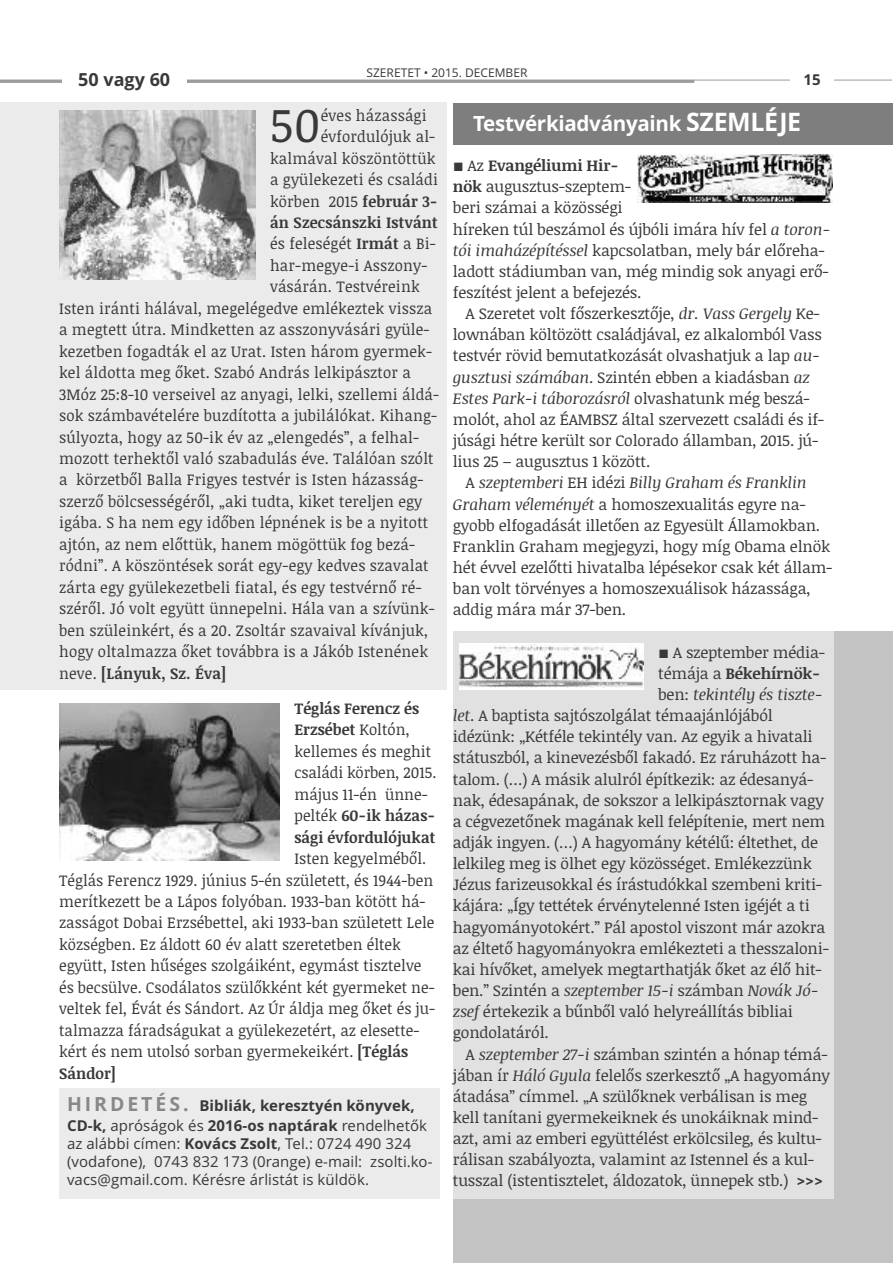
<style>
.page{position:relative;width:893px;height:1263px;background:#fff}
.page>*{position:absolute;margin:0;border:0;box-sizing:border-box;transform-origin:0 0}
.t1{font:48.15px "Noticia Text";color:#39383a;scale:.95 1}
.t2{font:700 21px "Open Sans";letter-spacing:-.015em;color:#fff}
.t3{font:700 18px "Open Sans";color:#39383a}
.t4{font:15.75px/21.1px "Noticia Text";letter-spacing:-.01em;color:#39383a}
.t5{font:15.75px "Noticia Text";letter-spacing:.015em;color:#39383a;scale:.95 1}
.t6{font:15.75px/21.5px "Noticia Text";letter-spacing:-.01em;color:#39383a;scale:.95 1}
.t7{font:italic 15.75px "Noticia Text";letter-spacing:-.01em;color:#39383a}
.t8{font:700 15.75px "Noticia Text";letter-spacing:.015em;color:#39383a;scale:.95 1}
.t9{font:700 15.75px "Noticia Text";letter-spacing:-.01em;color:#39383a}
.t10{font:15px/18.1px "Open Sans";letter-spacing:.005em;color:#39383a}
.t11{font:700 15px/20.1px "Open Sans";letter-spacing:.005em;color:#39383a}
.t12{font:12px "Open Sans";color:#39383a}
.s1{font-weight:700}
.s2{font-weight:400}
.s3{font-size:19.5px;color:#888889}
.s4{font-size:25.5px}
.s5{font-style:italic}
.s6{font-style:normal}
</style>
<div class="page">
<div style="left:0;top:102px;width:446px;height:587px;background:#ebebeb"></div>
<hr style="left:0;top:370px;width:1px;height:319px;background:#e1e1e1">
<div style="left:453px;top:631px;width:440px;height:632px;background:#c3c3c4"></div>
<hr style="left:0;top:80px;width:694px;height:3px;background:#9c9c9c">
<hr style="left:0;top:80px;width:892px;height:1px;background:#9c9c9c">
<div style="left:62px;top:64px;width:124px;height:35px;background:#fff"></div>
<div style="left:790px;top:64px;width:44px;height:35px;background:#fff"></div>
<div style="left:453px;top:631px;width:380px;height:568px;background:#e1e1e1"></div>
<div style="left:453px;top:104px;width:440px;height:41px;background:#7e7e7f"></div>
<div style="left:60px;top:1088px;width:380px;height:111px;background:#ebebeb"></div>
<img style="left:59px;top:704px;width:220px;height:156px">
<img style="left:60px;top:110px;width:195px;height:170px">
<img style="left:638px;top:154px;width:194px;height:49px">
<div style="left:459px;top:643px;width:184px;height:46px;background:#fff"></div>
<img style="left:459px;top:645px;width:184px;height:43px">
<p class="t12" style="left:366px;top:66px;width:163px">SZERETET • 2015. DECEMBER</p>
<p class="t3" style="left:78px;top:69px;width:93px">50 vagy 60</p>
<p class="t11" style="left:804px;top:70px;width:19px">15</p>
<h1 class="t1" style="left:270px;top:97px;width:54px">50</h1>
<p class="t5" style="left:321px;top:106px;width:113px">éves házassági</p>
<p class="t5" style="left:321px;top:128px;width:122px">évfordulójuk al-</p>
<p class="t5" style="left:270px;top:149px;width:176px">kalmával köszöntöttük</p>
<p class="t5" style="left:270px;top:170px;width:178px">a gyülekezeti és családi</p>
<p class="t5" style="left:270px;top:192px;width:178px">körben 2015 <span class="s1">február 3-</span></p>
<p class="t8" style="left:270px;top:213px;width:178px">án Szecsánszki Istvánt</p>
<p class="t5" style="left:270px;top:235px;width:176px">és feleségét <span class="s1">Irmát</span> a Bi-</p>
<p class="t5" style="left:270px;top:256px;width:167px">har-megye-i Asszony-</p>
<p class="t5" style="left:270px;top:278px;width:159px">vásárán. Testvéreink</p>
<p class="t5" style="left:59px;top:299px;width:394px">Isten iránti hálával, megelégedve emlékeztek vissza</p>
<p class="t5" style="left:59px;top:321px;width:391px">a megtett útra. Mindketten az asszonyvásári gyüle-</p>
<p class="t5" style="left:59px;top:342px;width:394px">kezetben fogadták el az Urat. Isten három gyermek-</p>
<p class="t5" style="left:59px;top:364px;width:372px">kel áldotta meg őket. Szabó András lelkipásztor a</p>
<p class="t5" style="left:59px;top:385px;width:401px">3Móz 25:8-10 verseivel az anyagi, lelki, szellemi áldá-</p>
<p class="t5" style="left:59px;top:406px;width:399px">sok számbavételére buzdította a jubilálókat. Kihang-</p>
<p class="t5" style="left:59px;top:428px;width:380px">súlyozta, hogy az 50-ik év az „elengedés”, a felhal-</p>
<p class="t5" style="left:59px;top:449px;width:396px">mozott terhektől való szabadulás éve. Találóan szólt</p>
<p class="t5" style="left:59px;top:471px;width:385px">a körzetből Balla Frigyes testvér is Isten házasság-</p>
<p class="t5" style="left:59px;top:492px;width:384px">szerző bölcsességéről, „aki tudta, kiket tereljen egy</p>
<p class="t5" style="left:59px;top:514px;width:390px">igába. S ha nem egy időben lépnének is be a nyitott</p>
<p class="t5" style="left:59px;top:535px;width:376px">ajtón, az nem előttük, hanem mögöttük fog bezá-</p>
<p class="t5" style="left:59px;top:557px;width:391px">ródni”. A köszöntések sorát egy-egy kedves szavalat</p>
<p class="t5" style="left:59px;top:578px;width:383px">zárta egy gyülekezetbeli fiatal, és egy testvérnő ré-</p>
<p class="t5" style="left:59px;top:599px;width:397px">széről. Jó volt együtt ünnepelni. Hála van a szívünk-</p>
<p class="t5" style="left:59px;top:621px;width:390px">ben szüleinkért, és a 20. Zsoltár szavaival kívánjuk,</p>
<p class="t5" style="left:59px;top:642px;width:390px">hogy oltalmazza őket továbbra is a Jákób Istenének</p>
<p class="t8" style="left:59px;top:664px;width:177px"><span class="s2">neve.</span> [Lányuk, Sz. Éva]</p>
<p class="t6" style="left:294px;top:698px;width:151px"><span class="s1">Téglás Ferencz és<br>Erzsébet</span> Koltón, kellemes és meghit családi körben, 2015. május 11-én ünne&shy;pelték <span class="s1">60-ik házas&shy;sági évfordulójukat</span></p>
<p class="t6" style="left:59px;top:848px;width:397px;text-indent:235px">Isten kegyelméből.<br>Téglás Ferencz 1929. június 5-én született, és 1944-ben merítkezett be a Lápos folyóban. 1933-ban kötött há&shy;zasságot Dobai Erzsébettel, aki 1933-ban született Lele községben. Ez áldott 60 év alatt szeretetben éltek együtt, Isten hűséges szolgáiként, egymást tisztelve és becsülve. Csodálatos szülőkként két gyermeket ne&shy;veltek fel, Évát és Sándort. Az Úr áldja meg őket és ju&shy;talmazza fáradságukat a gyülekezetért, az elesette&shy;kért és nem utolsó sorban gyermekeikért. <span class="s1">[Téglás Sándor]</span></p>
<p class="t11" style="left:67px;top:1096px;width:362px"><span class="s3">hIR D e t é s .</span> Bibliák, keresztyén könyvek,<br>CD-k, <span class="s2">apróságok és</span> 2016-os naptárak <span class="s2">rendelhetők</span></p>
<p class="t10" style="left:67px;top:1135px;width:367px">az alábbi címen: <span class="s1">kovács zsolt</span>, Tel.: 0724 490 324 (vodafone), 0743 832 173 (0range) e-mail: zsolti.ko&shy;vacs@gmail.com. Kérésre árlistát is küldök.</p>
<h2 class="t2" style="left:473px;top:111px;width:330px">testvérkiadványaink <span class="s4">szeMléJe</span></h2>
<p class="t4" style="left:453px;top:155px;width:379px">■ Az <span class="s1">Evangéliumi Hir-<br>nök</span> augusztus-szeptem-<br>beri számai a közösségi<br>híreken túl beszámol és újbóli imára hív fel <span class="s5">a toron&shy;tói imaházépítéssel</span> kapcsolatban, mely bár előreha&shy;ladott stádiumban van, még mindig sok anyagi erő&shy;feszítést jelent a befejezés.</p>
<p class="t4" style="left:453px;top:303px;width:373px;text-indent:13px">A Szeretet volt főszerkesztője, <span class="s5">dr. Vass Gergely</span> Ke&shy;lownában költözött családjával, ez alkalomból Vass testvér rövid bemutatkozását olvashatjuk a lap <span class="s5">au&shy;gusztusi számában</span>. Szintén ebben a kiadásban <span class="s5">az Estes Park-i táborozásról</span> olvashatunk még beszá&shy;molót, ahol az ÉAMBSZ által szervezett családi és if&shy;júsági hétre került sor Colorado államban, 2015. jú&shy;lius 25 – augusztus 1 között.</p>
<p class="t4" style="left:453px;top:472px;width:381px;text-indent:13px">A <span class="s5">szeptemberi</span> EH idézi <span class="s5">Billy Graham és Franklin Graham véleményét</span> a homoszexualitás egyre na&shy;gyobb elfogadását illetően az Egyesült Államokban.<br>Franklin Graham megjegyzi, hogy míg Obama elnök hét évvel ezelőtti hivatalba lépésekor csak két állam&shy;ban volt törvényes a homoszexuálisok házassága, addig mára már 37-ben.</p>
<p class="t4" style="left:658px;top:642px;width:168px">■ A szeptember média-</p>
<p class="t9" style="left:658px;top:664px;width:164px"><span class="s2">témája a</span> Békehírnök-</p>
<p class="t7" style="left:658px;top:685px;width:166px"><span class="s6">ben:</span> tekintély és tiszte-</p>
<p class="t4" style="left:453px;top:705px;width:321px"><span class="s5">let</span>. A baptista sajtószolgálat témaajánlójából</p>
<p class="t4" style="left:453px;top:726px;width:361px">idézünk: „Kétféle tekintély van. Az egyik a hivatali</p>
<p class="t4" style="left:453px;top:747px;width:375px">státuszból, a kinevezésből fakadó. Ez ráruházott ha-</p>
<p class="t4" style="left:453px;top:768px;width:362px">talom. (…) A másik alulról építkezik: az édesanyá-</p>
<p class="t4" style="left:453px;top:790px;width:373px">nak, édesapának, de sokszor a lelkipásztornak vagy</p>
<p class="t4" style="left:453px;top:811px;width:374px">a cégvezetőnek magának kell felépítenie, mert nem</p>
<p class="t4" style="left:453px;top:832px;width:367px">adják ingyen. (…) A hagyomány kétélű: éltethet, de</p>
<p class="t4" style="left:453px;top:853px;width:360px">lelkileg meg is ölhet egy közösséget. Emlékezzünk</p>
<p class="t4" style="left:453px;top:874px;width:371px">Jézus farizeusokkal és írástudókkal szembeni kriti-</p>
<p class="t4" style="left:453px;top:895px;width:358px">kájára: „Így tettétek érvénytelenné Isten igéjét a ti</p>
<p class="t4" style="left:453px;top:916px;width:374px">hagyományotokért.” Pál apostol viszont már azokra</p>
<p class="t4" style="left:453px;top:938px;width:377px">az éltető hagyományokra emlékezteti a thesszaloni-</p>
<p class="t4" style="left:453px;top:959px;width:370px">kai hívőket, amelyek megtarthatják őket az élő hit-</p>
<p class="t7" style="left:453px;top:981px;width:367px"><span class="s6">ben.” Szintén a</span> szeptember 15-i <span class="s6">számban</span> Novák Jó-</p>
<p class="t4" style="left:453px;top:1001px;width:341px"><span class="s5">zsef</span> értekezik a bűnből való helyreállítás bibliai</p>
<p class="t4" style="left:453px;top:1022px;width:97px">gondolatáról.</p>
<p class="t4" style="left:466px;top:1043px;width:363px">A <span class="s5">szeptember 27-i</span> számban szintén a hónap témá-</p>
<p class="t4" style="left:453px;top:1065px;width:379px">jában ír <span class="s5">Háló Gyula</span> felelős szerkesztő „A hagyomány</p>
<p class="t4" style="left:453px;top:1086px;width:356px">átadása” címmel. „A szülőknek verbálisan is meg</p>
<p class="t4" style="left:453px;top:1107px;width:367px">kell tanítani gyermekeiknek és unokáiknak mind-</p>
<p class="t4" style="left:453px;top:1128px;width:370px">azt, ami az emberi együttélést erkölcsileg, és kultu-</p>
<p class="t4" style="left:453px;top:1149px;width:363px">rálisan szabályozta, valamint az Istennel és a kul-</p>
<p class="t4" style="left:453px;top:1170px;width:372px">tusszal (istentisztelet, áldozatok, ünnepek stb.) <span class="s1">&gt;&gt;&gt;</span></p>
</div>
